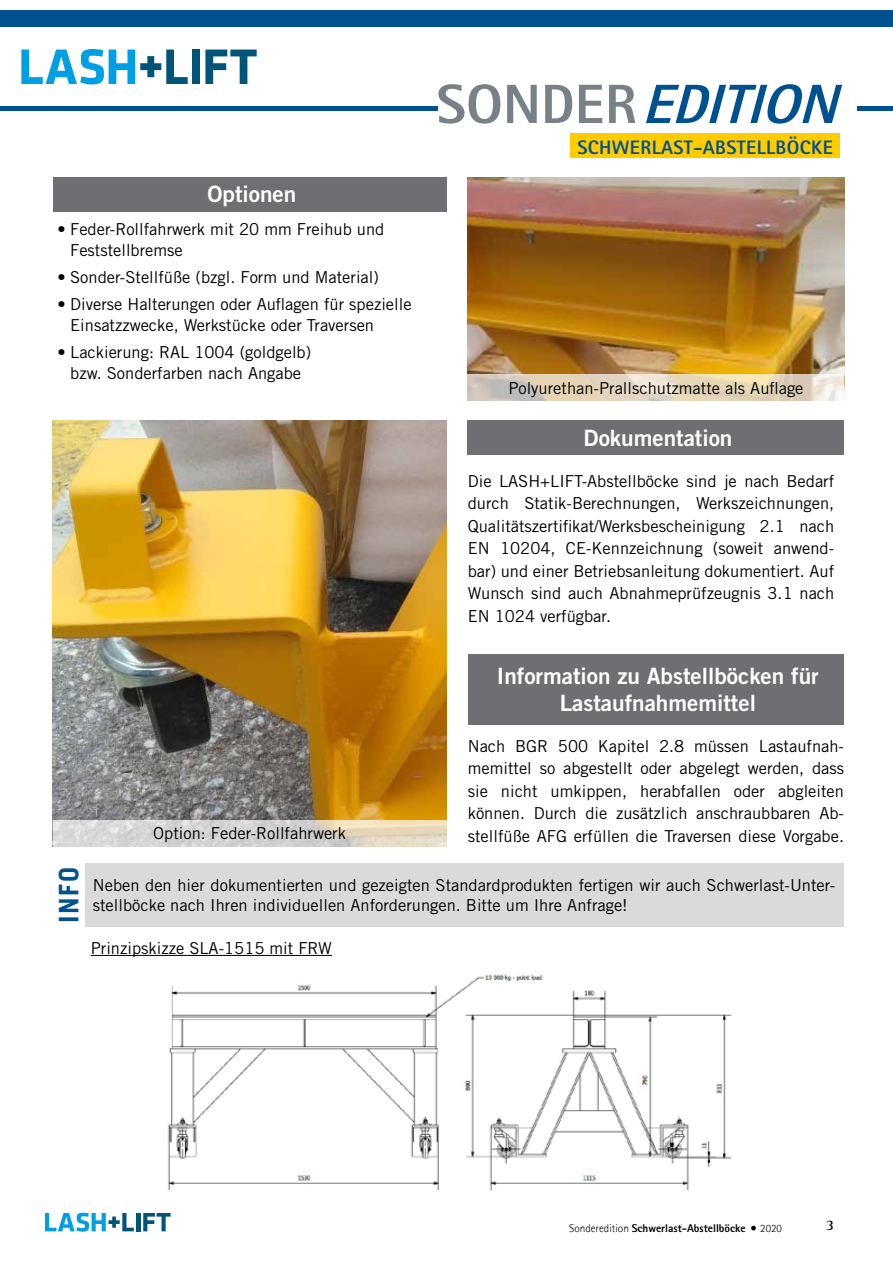
<style>
.page{position:relative;width:893px;height:1263px;background:#fff}
.page>*{position:absolute;margin:0;border:0;box-sizing:border-box;transform-origin:0 0}
.t1{font:italic 800 55.35px "AT Rotis Sans Serif";color:#00518f}
.t2{font:700 27px "Trade Gothic LT Std";color:#00518f}
.t3{font:22.5px/27px "Trade Gothic LT Std Bd 2";color:#fff;text-align:center}
.t4{font:800 19.5px "AT Rotis Sans Serif";letter-spacing:.02em;color:#00518f}
.t5{font:16.5px/22.5px "Trade Gothic LT Std";color:#000}
.t6{font:700 15px "Rotis Semi Serif Std";color:#000}
.t7{font:800 11.25px "AT Rotis Sans Serif";color:#000}
.s1{font-style:normal;color:#788187}
.s2{font-weight:300}
.s3{font-family:"Minion Pro";font-weight:400;font-size:18px}
</style>
<div class="page">
<img style="left:468px;top:177px;width:376px;height:198px">
<svg style="left:468px;top:375px;width:376px;height:26px;background:#e0d3bf"></svg>
<div style="left:53px;top:177px;width:393px;height:34px;background:#6e6f72"></div>
<div style="left:468px;top:421px;width:376px;height:34px;background:#6e6f72"></div>
<div style="left:468px;top:655px;width:376px;height:70px;background:#6e6f72"></div>
<img style="left:53px;top:421px;width:393px;height:399px">
<div style="left:84px;top:863px;width:760px;height:64px;background:#dadada"></div>
<img style="left:167px;top:974px;width:565px;height:217px">
<hr style="left:91px;top:955px;width:241px;height:1px;background:#000">
<svg style="left:53px;top:820px;width:393px;height:26px;background:#dad5cd"></svg>
<div style="left:0;top:10px;width:893px;height:17px;background:#00518f"></div>
<div style="left:0;top:106px;width:893px;height:5px;background:#00518f"></div>
<div style="left:192px;top:50px;width:8px;height:34px;background:#005478"></div>
<svg style="left:205px;top:50px;width:52px;height:34px"></svg>
<svg style="left:21px;top:49px;width:167px;height:35px"></svg>
<hr style="left:136px;top:1213px;width:4px;height:18px;background:#005478">
<svg style="left:143px;top:1213px;width:28px;height:18px"></svg>
<svg style="left:45px;top:1213px;width:89px;height:18px"></svg>
<div style="left:439px;top:78px;width:418px;height:56px;background:#fff"></div>
<div style="left:570px;top:134px;width:270px;height:24px;background:#fc0"></div>
<h3 class="t3" style="left:208px;top:181px;width:90px">Optionen</h3>
<p class="t5" style="left:70px;top:218px;width:316px;line-height:21px;text-indent:-13px">• Feder-Rollfahrwerk mit 20 mm Freihub und<br>Feststellbremse</p>
<p class="t5" style="left:57px;top:265px;width:323px">• Sonder-Stellfüße (bzgl. Form und Material)</p>
<p class="t5" style="left:70px;top:293px;width:343px;line-height:21px;text-indent:-13px">• Diverse Halterungen oder Auflagen für spezielle<br>Einsatzzwecke, Werkstücke oder Traversen</p>
<p class="t5" style="left:57px;top:341px;width:255px;line-height:21px;text-align:center">• Lackierung: RAL 1004 (goldgelb) bzw. Sonderfarben nach Angabe</p>
<h1 class="t1" style="left:436px;top:69px;width:420px"><span class="s1">S O N D E R</span> EDITION</h1>
<p class="t4" style="left:577px;top:135px;width:257px">SCHWERLAST-ABSTELLBÖCKE</p>
<p class="t5" style="left:508px;top:376px;width:297px">Polyurethan-Prallschutzmatte als Auflage</p>
<h3 class="t3" style="left:584px;top:424px;width:150px">Dokumentation</h3>
<p class="t5" style="left:468px;top:470px;width:368px;text-align:justify">Die LASH+LIFT-Abstellböcke sind je nach Bedarf durch Statik-Berechnungen, Werkszeichnungen, Qualitätszertifikat/Werksbescheinigung 2.1 nach EN 10204, CE-Kennzeichnung (soweit anwend&shy;bar) und einer Betriebsanleitung dokumentiert. Auf Wunsch sind auch Abnahmeprüfzeugnis 3.1 nach EN 1024 verfügbar.</p>
<h3 class="t3" style="left:497px;top:662px;width:323px">Information zu Abstellböcken für<br>Lastaufnahmemittel</h3>
<h2 class="t2" style="left:52px;top:923px;width:58px;rotate:-90deg">INFO</h2>
<p class="t5" style="left:468px;top:734px;width:378px;text-align:justify">Nach BGR 500 Kapitel 2.8 müssen Lastaufnah&shy;memittel so abgestellt oder abgelegt werden, dass sie nicht umkippen, herabfallen oder abgleiten können. Durch die zusätzlich anschraubbaren Ab&shy;stellfüße AFG erfüllen die Traversen diese Vorgabe.</p>
<p class="t5" style="left:93px;top:875px;width:744px;line-height:19.8px">Neben den hier dokumentierten und gezeigten Standardprodukten fertigen wir auch Schwerlast-Unter&shy;stellböcke nach Ihren individuellen Anforderungen. Bitte um Ihre Anfrage!</p>
<p class="t5" style="left:153px;top:822px;width:194px">Option: Feder-Rollfahrwerk</p>
<p class="t5" style="left:91px;top:936px;width:243px">Prinzipskizze SLA-1515 mit FRW</p>
<p class="t7" style="left:569px;top:1221px;width:214px"><span class="s2">Sonderedition</span> Schwerlast-Abstellböcke <span class="s3">•</span> <span class="s2">2020</span></p>
<p class="t6" style="left:826px;top:1216px;width:10px">3</p>
</div>
